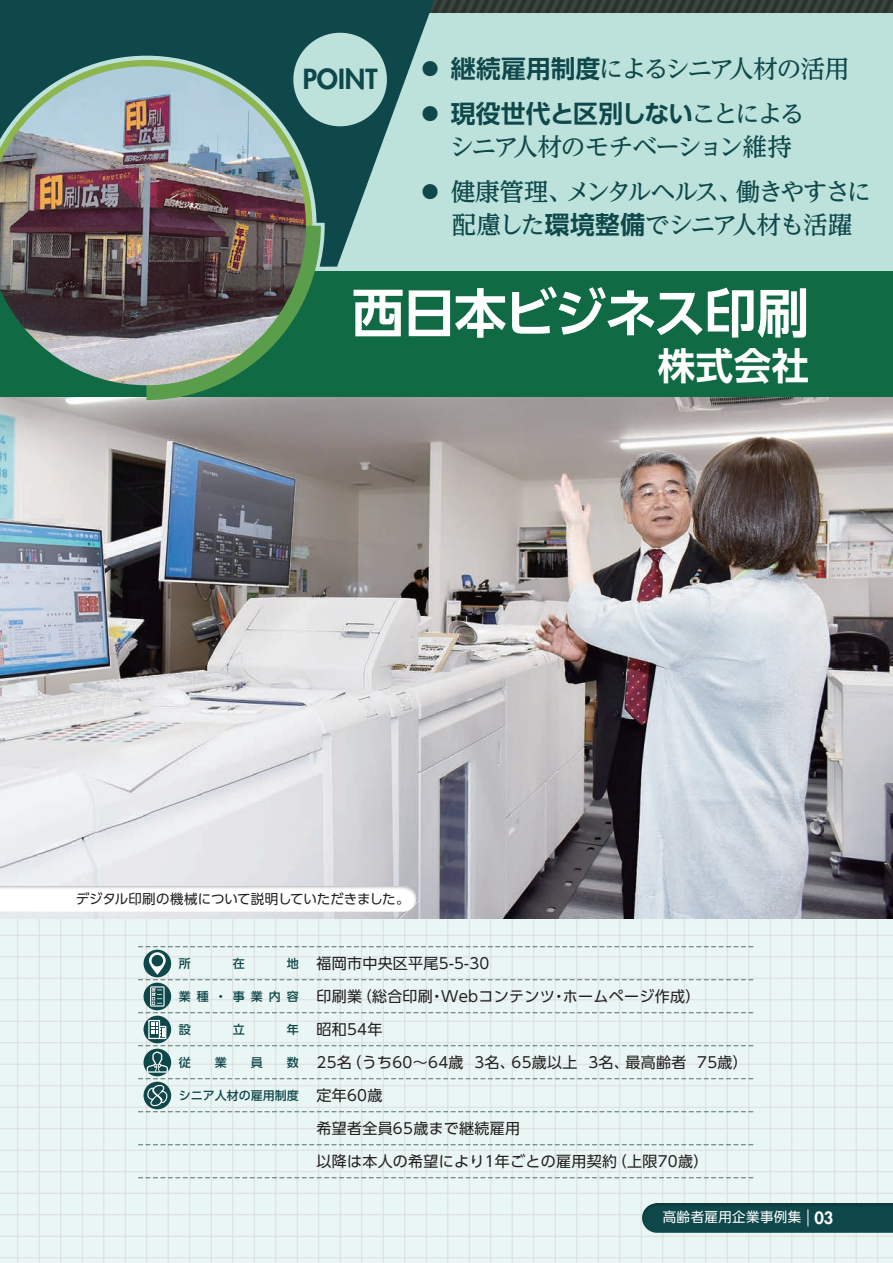
<style>
.page{position:relative;width:893px;height:1263px;background:#fff}
.page>*{position:absolute;margin:0;border:0;box-sizing:border-box;transform-origin:0 0}
.t1{font:700 52.5px "UD Shin Go Pro De";letter-spacing:-.035em;color:#fff}
.t2{font:700 37.5px "UD Shin Go Pro De";color:#fff}
.t3{font:800 27px "Futura";color:#0f484b}
.t4{font:500 24.75px/33px "UD Reimin Pro";letter-spacing:-.085em;color:#0f484b}
.t5{font:15px "UD Shin Go Pro";letter-spacing:.02em;color:#231f20}
.t6{font:13.5px "UD Shin Go Pro";letter-spacing:-.01em;color:#231f20}
.t7{font:13.5px "UD Shin Go Pro";letter-spacing:.03em;color:#fff}
.t8{font:500 12px "UD Shin Go Pro";color:#0f484b}
.s1{font-family:"UD Shin Go Pro De";font-weight:700}
.s2{font-family:"Futura";font-weight:800;font-size:16.5px}
</style>
<div class="page">
<svg style="left:0;top:918px;width:893px;height:345px;background:#e8f3f1"></svg>
<div style="left:0;top:0;width:893px;height:289px;background:#bde2dc"></div>
<div style="left:144px;top:983px;width:27px;height:27px;background:#0f484b;border-radius:50%"></div>
<svg style="left:144px;top:1016px;width:27px;height:27px"></svg>
<div style="left:144px;top:1082px;width:27px;height:27px;background:#0f484b;border-radius:50%"></div>
<svg style="left:150px;top:986px;width:15px;height:20px"></svg>
<svg style="left:148px;top:1020px;width:18px;height:19px"></svg>
<svg style="left:138px;top:946px;width:617px;height:34px;background:#deebe9"></svg>
<svg style="left:138px;top:1012px;width:617px;height:1px"></svg>
<svg style="left:138px;top:1045px;width:617px;height:34px;background:#deebea"></svg>
<svg style="left:138px;top:1085px;width:617px;height:27px;background:#dfecea"></svg>
<svg style="left:138px;top:1144px;width:617px;height:1px"></svg>
<svg style="left:138px;top:1177px;width:617px;height:1px"></svg>
<img style="left:0;top:396px;width:893px;height:522px">
<svg style="left:0;top:886px;width:416px;height:25px"></svg>
<div style="left:0;top:0;width:893px;height:13px;background:#313c36"></div>
<svg style="left:0;top:0;width:434px;height:267px;fill:#0f484b"></svg>
<svg style="left:0;top:60px;width:312px;height:163px;background:#43755f"></svg>
<div style="left:0;top:271px;width:893px;height:125px;background:#106a44"></div>
<svg style="left:146px;top:223px;width:179px;height:177px"></svg>
<img style="left:0;top:66px;width:306px;height:319px">
<div style="left:293px;top:33px;width:94px;height:93px;background:#bde2dc;border-radius:50%"></div>
<svg style="left:642px;top:1203px;width:251px;height:30px;background:#134a4d"></svg>
<p class="t3" style="left:303px;top:61px;width:76px">POINT</p>
<p class="t4" style="left:418px;top:51px;width:433px">● <span class="s1">継続雇用制度</span>によるシニア人材の活用</p>
<p class="t4" style="left:449px;top:96px;width:357px;text-indent:-32px">● <span class="s1">現役世代と区別しない</span>ことによるシニア人材のモチベーション維持</p>
<p class="t4" style="left:418px;top:174px;width:455px;text-align:center">● 健康管理、メンタルヘルス、働きやすさに配慮した<span class="s1">環境整備</span>でシニア人材も活躍</p>
<p class="t1" style="left:352px;top:270px;width:459px">西日本ビジネス印刷</p>
<p class="t2" style="left:658px;top:335px;width:153px">株式会社</p>
<p class="t6" style="left:76px;top:888px;width:335px">デジタル印刷の機械について説明していただきました。</p>
<p class="t8" style="left:179px;top:954px;width:13px">所</p>
<p class="t8" style="left:233px;top:954px;width:13px">在</p>
<p class="t8" style="left:287px;top:954px;width:13px">地</p>
<p class="t8" style="left:179px;top:987px;width:121px">業種・事業内容</p>
<p class="t8" style="left:179px;top:1020px;width:13px">設</p>
<p class="t8" style="left:233px;top:1020px;width:13px">立</p>
<p class="t8" style="left:287px;top:1020px;width:13px">年</p>
<p class="t8" style="left:179px;top:1053px;width:13px">従</p>
<p class="t8" style="left:215px;top:1053px;width:13px">業</p>
<p class="t8" style="left:251px;top:1053px;width:13px">員</p>
<p class="t8" style="left:287px;top:1053px;width:13px">数</p>
<p class="t8" style="left:179px;top:1086px;width:121px">シニア人材の雇用制度</p>
<p class="t5" style="left:316px;top:951px;width:174px">福岡市中央区平尾5-5-30</p>
<p class="t5" style="left:316px;top:984px;width:385px">印刷業（総合印刷・Webコンテンツ・ホームページ作成）</p>
<p class="t5" style="left:316px;top:1017px;width:67px">昭和54年</p>
<p class="t5" style="left:316px;top:1050px;width:433px">25名（うち60～64歳 3名、65歳以上 3名、最高齢者 75歳）</p>
<p class="t5" style="left:316px;top:1083px;width:67px">定年60歳</p>
<p class="t5" style="left:316px;top:1116px;width:205px">希望者全員65歳まで継続雇用</p>
<p class="t5" style="left:316px;top:1149px;width:393px">以降は本人の希望により1年ごとの雇用契約（上限70歳）</p>
<p class="t7" style="left:663px;top:1206px;width:172px">高齢者雇用企業事例集 <span class="s2">03</span></p>
</div>
